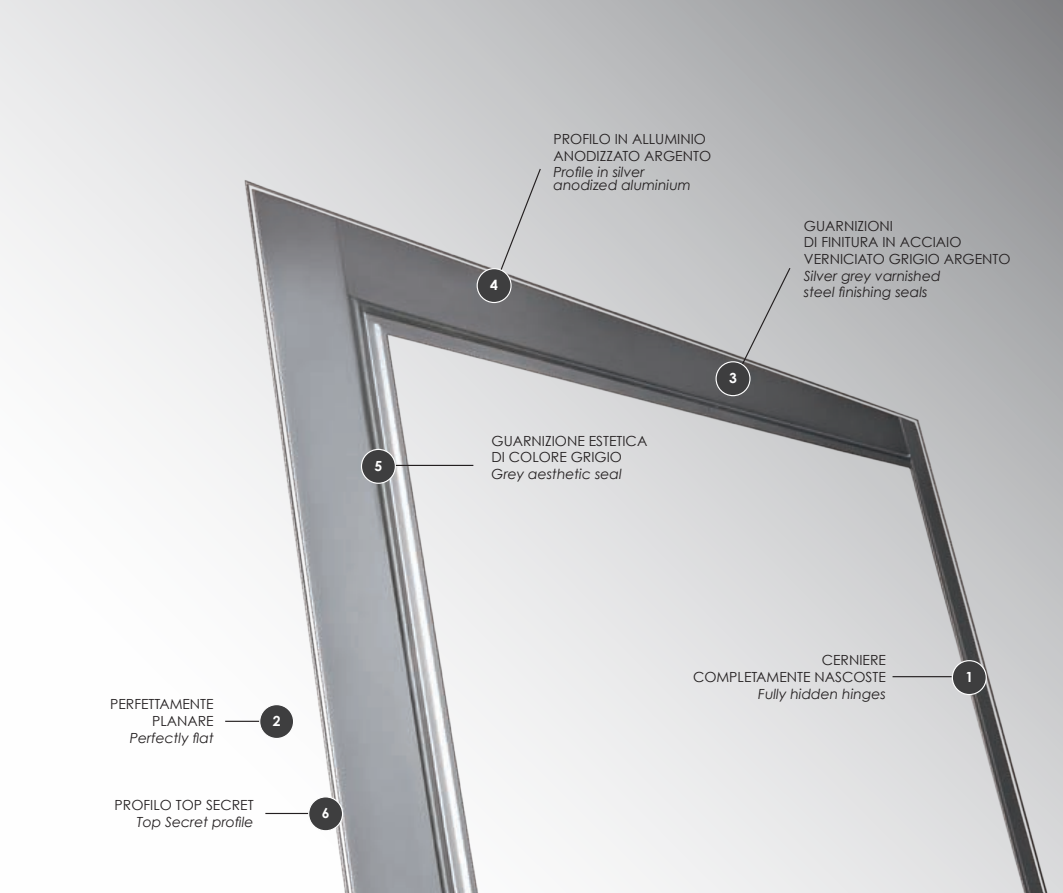
<style>
.page{position:relative;width:1063px;height:893px;background:#fff}
.page>*{position:absolute;margin:0;border:0;box-sizing:border-box;transform-origin:0 0}
.t1{font:13.95px/16.8px "Century Gothic";color:#231f20}
.t2{font:italic 13.95px/12.8px "Century Gothic";color:#231f20}
.t3{font:700 13.95px "Century Gothic";color:#fff}
</style>
<div class="page">
<div style="left:0;top:0;width:1063px;height:893px;background:linear-gradient(to right,#eeeff0,#888a8c)"></div>
<img style="left:0;top:49px;width:1063px;height:844px">
<hr style="left:394px;top:465px;width:79px;height:1px;background:#231f20">
<hr style="left:225px;top:721px;width:35px;height:1px;background:#231f20">
<hr style="left:893px;top:676px;width:59px;height:1px;background:#231f20">
<div style="left:260px;top:705px;width:34px;height:33px;background:#3e3e3f;border-radius:50%"></div>
<div style="left:259px;top:704px;width:35px;height:35px;border:1px solid #fff;border-radius:50%"></div>
<div style="left:498px;top:167px;width:44px;height:109px;background:#d0d1d2"></div>
<svg style="left:739px;top:267px;width:52px;height:102px;background:#bcbdbf"></svg>
<hr style="left:265px;top:813px;width:44px;height:1px;background:#231f20">
<div style="left:309px;top:797px;width:34px;height:34px;background:#3e3e3f;border-radius:50%"></div>
<div style="left:308px;top:796px;width:35px;height:35px;border:1px solid #fff;border-radius:50%"></div>
<div style="left:361px;top:449px;width:34px;height:34px;background:#3e3e3f;border-radius:50%"></div>
<div style="left:361px;top:449px;width:35px;height:35px;border:1px solid #fff;border-radius:50%"></div>
<div style="left:477px;top:269px;width:34px;height:33px;background:#3e3e3f;border-radius:50%"></div>
<div style="left:477px;top:268px;width:35px;height:35px;border:1px solid #fff;border-radius:50%"></div>
<div style="left:716px;top:362px;width:34px;height:34px;background:#3e3e3f;border-radius:50%"></div>
<div style="left:716px;top:361px;width:35px;height:35px;border:1px solid #fff;border-radius:50%"></div>
<div style="left:952px;top:661px;width:34px;height:33px;background:#3e3e3f;border-radius:50%"></div>
<div style="left:952px;top:660px;width:35px;height:35px;border:1px solid #fff;border-radius:50%"></div>
<p class="t3" style="left:375px;top:457px;width:9px">5</p>
<p class="t1" style="left:110px;top:696px;width:105px;text-align:right">PERFETTAMENTE<br>PLANARE</p>
<p class="t2" style="left:130px;top:731px;width:85px">Perfectly flat</p>
<p class="t3" style="left:273px;top:712px;width:9px">2</p>
<p class="t1" style="left:115px;top:796px;width:141px">PROFILO TOP SECRET</p>
<p class="t2" style="left:137px;top:815px;width:118px">Top Secret profile</p>
<p class="t3" style="left:322px;top:804px;width:9px">6</p>
<p class="t1" style="left:553px;top:130px;width:159px">PROFILO IN ALLUMINIO<br>ANODIZZATO ARGENTO</p>
<p class="t2" style="left:553px;top:166px;width:139px">Profile in silver anodized aluminium</p>
<p class="t3" style="left:490px;top:276px;width:9px">4</p>
<p class="t1" style="left:492px;top:432px;width:157px">GUARNIZIONE ESTETICA<br>DI COLORE GRIGIO</p>
<p class="t2" style="left:492px;top:467px;width:132px">Grey aesthetic seal</p>
<p class="t3" style="left:729px;top:369px;width:9px">3</p>
<p class="t1" style="left:804px;top:217px;width:208px">GUARNIZIONI<br>DI FINITURA IN ACCIAIO<br>VERNICIATO GRIGIO ARGENTO</p>
<p class="t2" style="left:804px;top:267px;width:138px;line-height:16.8px">Silver grey varnished steel finishing seals</p>
<p class="t1" style="left:693px;top:651px;width:194px;text-align:right">CERNIERE<br>COMPLETAMENTE NASCOSTE</p>
<p class="t2" style="left:758px;top:687px;width:129px">Fully hidden hinges</p>
<p class="t3" style="left:965px;top:668px;width:9px">1</p>
</div>
